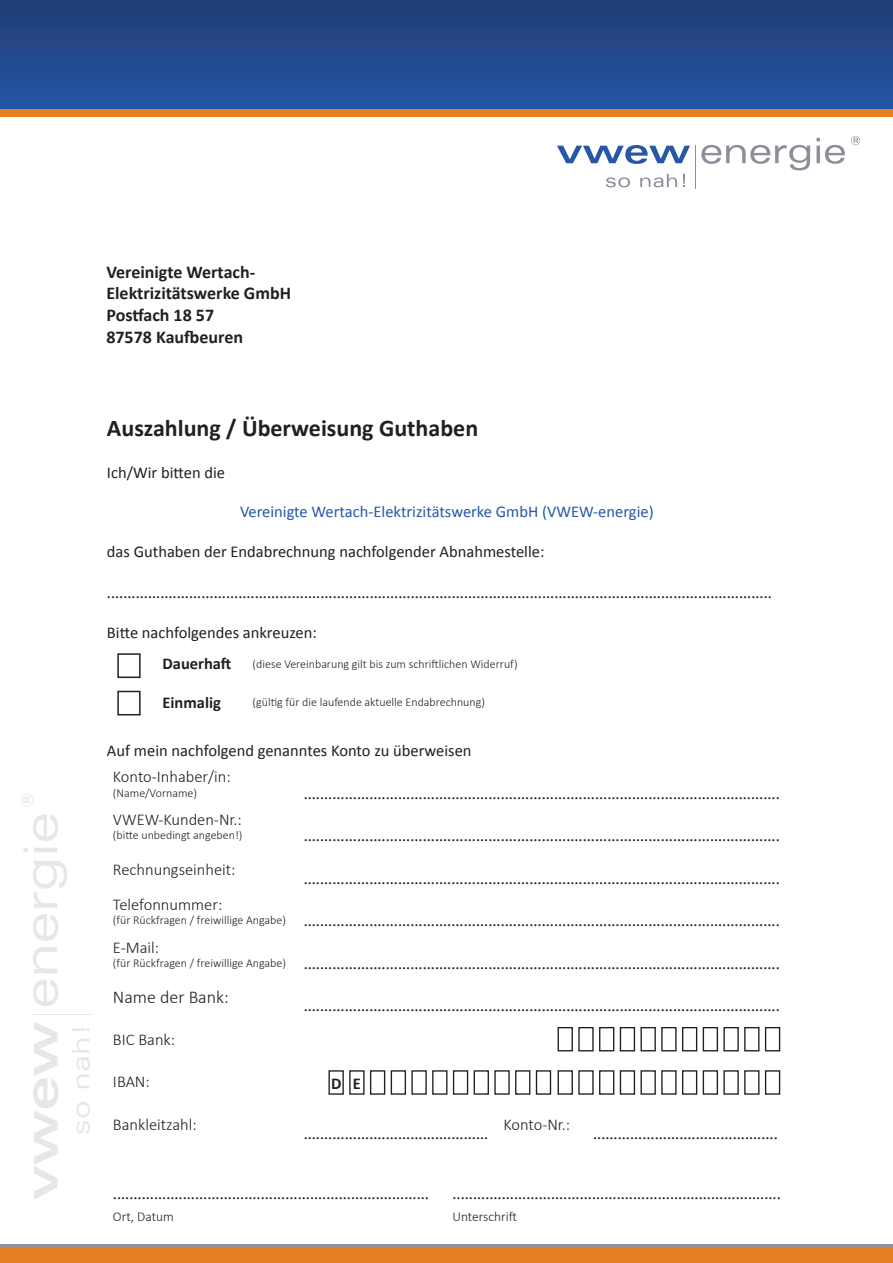
<style>
.page{position:relative;width:893px;height:1263px;background:#fff}
.page>*{position:absolute;margin:0;border:0;box-sizing:border-box;transform-origin:0 0}
.t1{font:700 24px "Calibri";color:#231f20}
.t2{font:18px "Minion Pro";color:#231f20}
.t3{font:700 18px/21.6px "Calibri";color:#231f20}
.t4{font:300 18px "Calibri";color:#231f20}
.t5{font:16.5px "Calibri";color:#231f20}
.t6{font:300 16.5px "Calibri";color:#231f20}
.t7{font:16.5px "Calibri";color:#2758a7}
.t8{font:700 16.5px "Calibri";color:#231f20}
.t9{font:300 13.5px "Calibri";color:#231f20}
.t10{font:300 12px "Calibri";color:#231f20}
</style>
<div class="page">
<svg style="left:0;top:1244px;width:893px;height:5px;background:#9f8e83"></svg>
<div style="left:0;top:1249px;width:893px;height:14px;background:#e77f25"></div>
<svg style="left:33px;top:1022px;width:25px;height:177px"></svg>
<svg style="left:24px;top:814px;width:43px;height:192px"></svg>
<svg style="left:72px;top:1028px;width:18px;height:106px"></svg>
<svg style="left:21px;top:794px;width:12px;height:12px"></svg>
<hr style="left:33px;top:1014px;width:59px;height:1px;background:#e6e7e9">
<div style="left:0;top:109px;width:893px;height:7px;background:#e77f25"></div>
<div style="left:0;top:0;width:893px;height:109px;background:linear-gradient(to bottom,#203d73,#2456a3)"></div>
<svg style="left:557px;top:145px;width:133px;height:19px"></svg>
<svg style="left:701px;top:138px;width:144px;height:32px"></svg>
<svg style="left:606px;top:174px;width:79px;height:13px"></svg>
<svg style="left:851px;top:136px;width:9px;height:9px"></svg>
<hr style="left:695px;top:145px;width:1px;height:44px;background:#8c8f99">
<svg style="left:328px;top:1070px;width:453px;height:25px"></svg>
<svg style="left:557px;top:1027px;width:224px;height:25px"></svg>
<svg style="left:117px;top:653px;width:24px;height:26px"></svg>
<svg style="left:117px;top:690px;width:24px;height:26px"></svg>
<p class="t3" style="left:106px;top:261px;width:186px">Vereinigte Wertach-<br>Elektrizitätswerke GmbH<br>Postfach 18 57<br>87578 Kaufbeuren</p>
<p class="t1" style="left:107px;top:413px;width:373px">Auszahlung / Überweisung Guthaben</p>
<p class="t5" style="left:107px;top:462px;width:120px">Ich/Wir bitten die</p>
<p class="t7" style="left:240px;top:501px;width:415px">Vereinigte Wertach-Elektrizitätswerke GmbH (VWEW-energie)</p>
<p class="t5" style="left:107px;top:541px;width:439px">das Guthaben der Endabrechnung nachfolgender Abnahmestelle:</p>
<p class="t2" style="left:107px;top:580px;width:666px">..................................................................................................................................................................</p>
<p class="t5" style="left:107px;top:622px;width:211px">Bitte nachfolgendes ankreuzen:</p>
<p class="t8" style="left:162px;top:653px;width:70px">Dauerhaft</p>
<p class="t10" style="left:253px;top:656px;width:266px">(diese Vereinbarung gilt bis zum schriftlichen Widerruf)</p>
<p class="t8" style="left:162px;top:692px;width:60px">Einmalig</p>
<p class="t10" style="left:253px;top:695px;width:234px">(gültig für die laufende aktuelle Endabrechnung)</p>
<p class="t5" style="left:107px;top:740px;width:366px">Auf mein nachfolgend genanntes Konto zu überweisen</p>
<p class="t6" style="left:113px;top:767px;width:119px">Konto-Inhaber/in:</p>
<p class="t10" style="left:113px;top:785px;width:86px">(Name/Vorname)</p>
<p class="t2" style="left:304px;top:781px;width:478px">....................................................................................................................</p>
<p class="t6" style="left:113px;top:809px;width:130px">VWEW-Kunden-Nr.:</p>
<p class="t10" style="left:113px;top:828px;width:131px">(bitte unbedingt angeben!)</p>
<p class="t2" style="left:304px;top:823px;width:478px">....................................................................................................................</p>
<p class="t6" style="left:113px;top:859px;width:124px">Rechnungseinheit:</p>
<p class="t2" style="left:304px;top:866px;width:478px">....................................................................................................................</p>
<p class="t6" style="left:113px;top:894px;width:111px">Telefonnummer:</p>
<p class="t10" style="left:113px;top:913px;width:174px">(für Rückfragen / freiwillige Angabe)</p>
<p class="t2" style="left:304px;top:908px;width:478px">....................................................................................................................</p>
<p class="t6" style="left:113px;top:937px;width:48px">E-Mail:</p>
<p class="t10" style="left:113px;top:955px;width:174px">(für Rückfragen / freiwillige Angabe)</p>
<p class="t2" style="left:304px;top:951px;width:478px">....................................................................................................................</p>
<p class="t4" style="left:113px;top:986px;width:117px">Name der Bank:</p>
<p class="t2" style="left:304px;top:993px;width:478px">....................................................................................................................</p>
<p class="t6" style="left:113px;top:1029px;width:64px">BIC Bank:</p>
<p class="t6" style="left:113px;top:1072px;width:38px">IBAN:</p>
<p class="t6" style="left:113px;top:1114px;width:85px">Bankleitzahl:</p>
<p class="t2" style="left:304px;top:1121px;width:186px">.............................................</p>
<p class="t8" style="left:331px;top:1073px;width:12px">D</p>
<p class="t8" style="left:353px;top:1073px;width:10px">E</p>
<p class="t6" style="left:503px;top:1114px;width:68px">Konto-Nr.:</p>
<p class="t2" style="left:593px;top:1121px;width:186px">.............................................</p>
<p class="t2" style="left:113px;top:1181px;width:318px">.............................................................................</p>
<p class="t2" style="left:452px;top:1181px;width:330px">................................................................................</p>
<p class="t9" style="left:113px;top:1208px;width:62px">Ort, Datum</p>
<p class="t9" style="left:452px;top:1208px;width:66px">Unterschrift</p>
</div>
